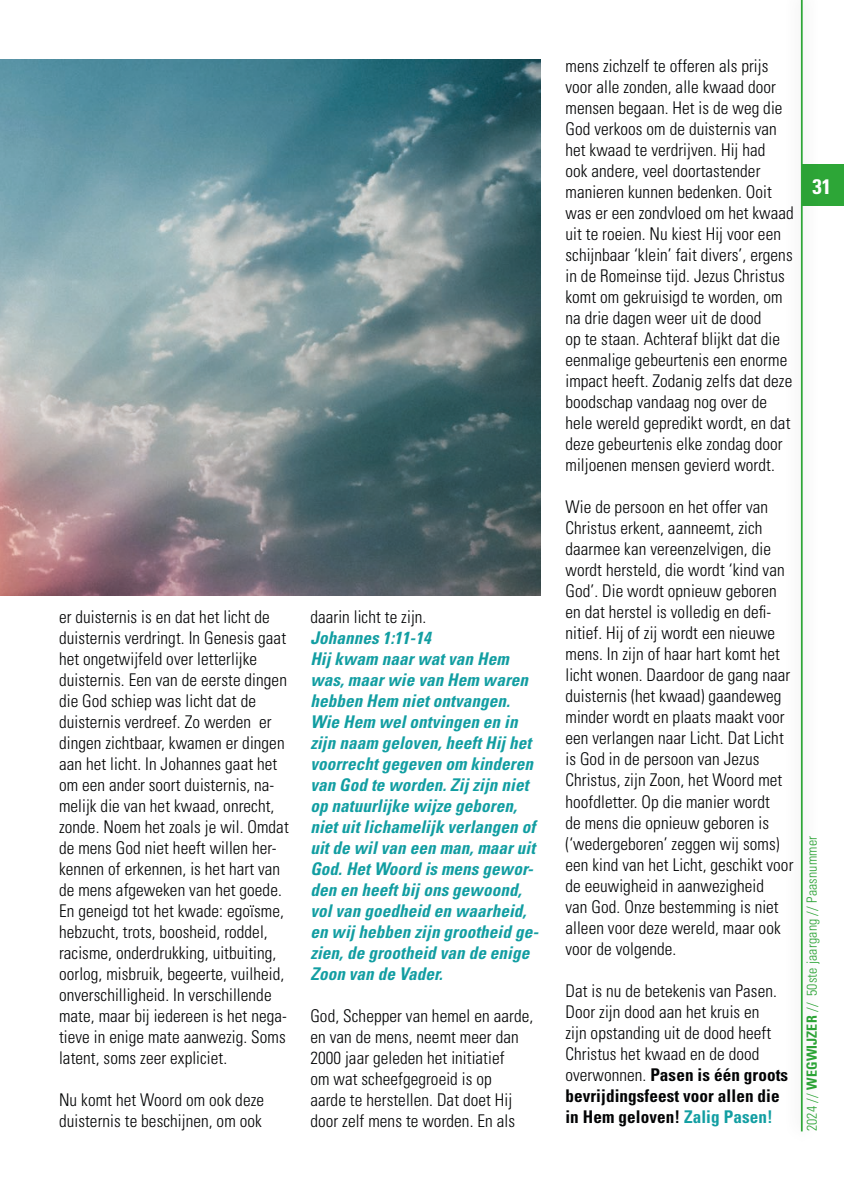
<style>
.page{position:relative;width:844px;height:1191px;background:#fff}
.page>*{position:absolute;margin:0;border:0;box-sizing:border-box;transform-origin:0 0}
.t1{font:700 condensed 21px "Univers LT Std";color:#fff}
.t2{font:300 condensed 17.5px/21px "Univers LT Std";letter-spacing:.005em;color:#020304}
.t3{font:italic 700 condensed 17.5px/21px "Univers LT Std";letter-spacing:.005em;color:#129ea2}
.t4{font:300 condensed 14px "Univers LT Std";letter-spacing:.01em;color:#2da637}
.s1{font-weight:700}
.s2{font-weight:700;color:#129ea2}
</style>
<div class="page">
<div style="left:802px;top:164px;width:41px;height:42px;background:#2da637"></div>
<div style="left:784px;top:0;width:34px;height:1145px;background:#fbfbfb"></div>
<hr style="left:800px;top:0;width:2px;height:1131px;background:#2da637">
<img style="left:0;top:60px;width:540px;height:535px">
<p class="t2" style="left:59px;top:606px;width:231px">er duisternis is en dat het licht de duisternis verdringt. In Genesis gaat het ongetwijfeld over letterlijke duisternis. Een van de eerste dingen die God schiep was licht dat de duisternis verdreef. Zo werden er dingen zichtbaar, kwamen er dingen aan het licht. In Johannes gaat het om een ander soort duisternis, na&shy;melijk die van het kwaad, onrecht, zonde. Noem het zoals je wil. Omdat de mens God niet heeft willen her&shy;kennen of erkennen, is het hart van de mens afgeweken van het goede.<br>En geneigd tot het kwade: egoïsme, hebzucht, trots, boosheid, roddel, racisme, onderdrukking, uitbuiting, oorlog, misbruik, begeerte, vuilheid, onverschilligheid. In verschillende mate, maar bij iedereen is het nega&shy;tieve in enige mate aanwezig. Soms latent, soms zeer expliciet.</p>
<p class="t2" style="left:59px;top:1089px;width:206px">Nu komt het Woord om ook deze duisternis te beschijnen, om ook</p>
<p class="t2" style="left:310px;top:606px;width:117px">daarin licht te zijn.</p>
<p class="t3" style="left:310px;top:627px;width:229px">Johannes 1:11-14<br>Hij kwam naar wat van Hem was, maar wie van Hem waren hebben Hem niet ontvangen.<br>Wie Hem wel ontvingen en in zijn naam geloven, heeft Hij het voorrecht gegeven om kinderen van God te worden. Zij zijn niet op natuurlijke wijze geboren, niet uit lichamelijk verlangen of uit de wil van een man, maar uit<br>God. Het Woord is mens gewor&shy;den en heeft bij ons gewoond, vol van goedheid en waarheid, en wij hebben zijn grootheid ge&shy;zien, de grootheid van de enige<br>Zoon van de Vader.</p>
<p class="t2" style="left:310px;top:1005px;width:224px">God, Schepper van hemel en aarde, en van de mens, neemt meer dan<br>2000 jaar geleden het initiatief<br>om wat scheefgegroeid is op<br>aarde te herstellen. Dat doet Hij door zelf mens te worden. En als</p>
<p class="t2" style="left:565px;top:56px;width:230px">mens zichzelf te offeren als prijs voor alle zonden, alle kwaad door mensen begaan. Het is de weg die God verkoos om de duisternis van het kwaad te verdrijven. Hij had<br>ook andere, veel doortastender manieren kunnen bedenken. Ooit was er een zondvloed om het kwaad uit te roeien. Nu kiest Hij voor een schijnbaar ‘klein’ fait divers’, ergens in de Romeinse tijd. Jezus Christus komt om gekruisigd te worden, om na drie dagen weer uit de dood<br>op te staan. Achteraf blijkt dat die eenmalige gebeurtenis een enorme impact heeft. Zodanig zelfs dat deze boodschap vandaag nog over de hele wereld gepredikt wordt, en dat deze gebeurtenis elke zondag door miljoenen mensen gevierd wordt.</p>
<p class="t2" style="left:565px;top:497px;width:229px">Wie de persoon en het offer van<br>Christus erkent, aanneemt, zich daarmee kan vereenzelvigen, die wordt hersteld, die wordt ‘kind van<br>God’. Die wordt opnieuw geboren en dat herstel is volledig en defi&shy;nitief. Hij of zij wordt een nieuwe mens. In zijn of haar hart komt het licht wonen. Daardoor de gang naar duisternis (het kwaad) gaandeweg minder wordt en plaats maakt voor een verlangen naar Licht. Dat Licht is God in de persoon van Jezus<br>Christus, zijn Zoon, het Woord met hoofdletter. Op die manier wordt<br>de mens die opnieuw geboren is (‘wedergeboren’ zeggen wij soms) een kind van het Licht, geschikt voor de eeuwigheid in aanwezigheid<br>van God. Onze bestemming is niet alleen voor deze wereld, maar ook voor de volgende.</p>
<p class="t2" style="left:565px;top:980px;width:224px">Dat is nu de betekenis van Pasen.<br>Door zijn dood aan het kruis en<br>zijn opstanding uit de dood heeft<br>Christus het kwaad en de dood overwonnen. <span class="s1">Pasen is één groots bevrijdingsfeest voor allen die in Hem geloven!</span> <span class="s2">Zalig Pasen!</span></p>
<p class="t1" style="left:812px;top:173px;width:20px">31</p>
<p class="t4" style="left:803px;top:1131px;width:297px;rotate:-90deg">2024 // <span class="s1">WEGWIJZER</span> // 50ste jaargang // Paasnummer</p>
</div>
